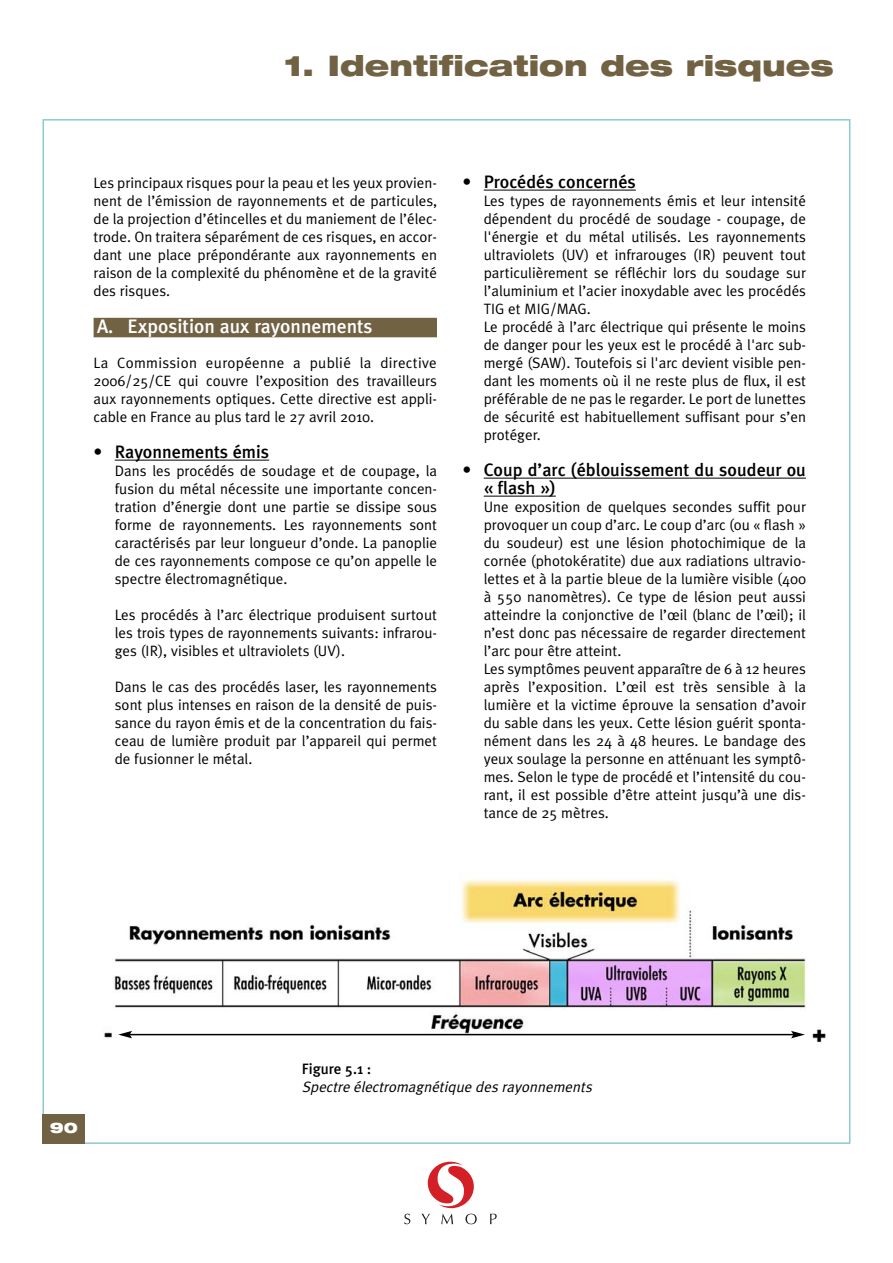
<style>
.page{position:relative;width:893px;height:1263px;background:#fff}
.page>*{position:absolute;margin:0;border:0;box-sizing:border-box;transform-origin:0 0}
.t1{font:900 expanded 28.35px "Helvetica Neue";color:#716244}
.t2{font:500 19.5px "Meta Plus";color:#fff}
.t3{font:500 18px/18px "Meta Plus";color:#000}
.t4{font:15px/18px "Meta Plus Normal";color:#000;text-align:justify}
.t5{font:italic 15px "Meta Plus Normal";color:#000}
.t6{font:500 15px "Meta Plus";color:#000}
.t7{font:900 expanded 14.55px "Helvetica Neue";color:#fff}
</style>
<div class="page">
<div style="left:43px;top:1114px;width:42px;height:30px;background:#716244"></div>
<svg style="left:428px;top:1162px;width:46px;height:46px"></svg>
<svg style="left:404px;top:1213px;width:6px;height:11px"></svg>
<svg style="left:421px;top:1214px;width:9px;height:10px"></svg>
<svg style="left:441px;top:1214px;width:12px;height:10px"></svg>
<svg style="left:465px;top:1214px;width:12px;height:10px"></svg>
<svg style="left:490px;top:1214px;width:7px;height:10px"></svg>
<div style="left:94px;top:318px;width:343px;height:19px;background:#716244"></div>
<svg style="left:115px;top:460px;width:28px;height:1px"></svg>
<hr style="left:143px;top:460px;width:126px;height:1px;background:#000">
<svg style="left:484px;top:190px;width:16px;height:1px"></svg>
<hr style="left:500px;top:190px;width:136px;height:1px;background:#000">
<hr style="left:484px;top:478px;width:74px;height:1px;background:#000">
<hr style="left:558px;top:478px;width:248px;height:1px;background:#000">
<hr style="left:484px;top:496px;width:52px;height:1px;background:#000">
<svg style="left:536px;top:496px;width:20px;height:1px"></svg>
<img style="left:104px;top:879px;width:722px;height:164px">
<hr style="left:129px;top:1034px;width:665px;height:1px;background:#000">
<svg style="left:118px;top:1031px;width:14px;height:7px"></svg>
<svg style="left:791px;top:1031px;width:14px;height:7px"></svg>
<h1 class="t1" style="left:284px;top:55px;width:551px">1. Identification des risques</h1>
<p class="t4" style="left:94px;top:173px;width:345px">Les principaux risques pour la peau et les yeux provien&shy;nent de l’émission de rayonnements et de particules, de la projection d’étincelles et du maniement de l’élec&shy;trode. On traitera séparément de ces risques, en accor&shy;dant une place prépondérante aux rayonnements en raison de la complexité du phénomène et de la gravité des risques.</p>
<h2 class="t2" style="left:97px;top:315px;width:277px">A. Exposition aux rayonnements</h2>
<p class="t4" style="left:94px;top:353px;width:345px">La Commission européenne a publié la directive 2006/25/CE qui couvre l’exposition des travailleurs aux rayonnements optiques. Cette directive est appli&shy;cable en France au plus tard le 27 avril 2010.</p>
<p class="t3" style="left:94px;top:442px;width:177px">• Rayonnements émis</p>
<p class="t4" style="left:115px;top:461px;width:324px">Dans les procédés de soudage et de coupage, la fusion du métal nécessite une importante concen&shy;tration d’énergie dont une partie se dissipe sous forme de rayonnements. Les rayonnements sont caractérisés par leur longueur d’onde. La panoplie de ces rayonnements compose ce qu’on appelle le spectre électromagnétique.</p>
<p class="t4" style="left:115px;top:605px;width:324px">Les procédés à l’arc électrique produisent surtout les trois types de rayonnements suivants: infrarou&shy;ges (IR), visibles et ultraviolets (UV).</p>
<p class="t4" style="left:115px;top:677px;width:324px">Dans le cas des procédés laser, les rayonnements sont plus intenses en raison de la densité de puis&shy;sance du rayon émis et de la concentration du fais&shy;ceau de lumière produit par l’appareil qui permet de fusionner le métal.</p>
<p class="t3" style="left:462px;top:172px;width:175px">• Procédés concernés</p>
<p class="t4" style="left:484px;top:191px;width:324px;text-align:left">Les types de rayonnements émis et leur intensité dépendent du procédé de soudage - coupage, de l'énergie et du métal utilisés. Les rayonnements ultraviolets (UV) et infrarouges (IR) peuvent tout particulièrement se réfléchir lors du soudage sur l’aluminium et l’acier inoxydable avec les procédés TIG et MIG/MAG.<br>Le procédé à l’arc électrique qui présente le moins de danger pour les yeux est le procédé à l'arc sub&shy;mergé (SAW). Toutefois si l'arc devient visible pen&shy;dant les moments où il ne reste plus de flux, il est préférable de ne pas le regarder. Le port de lunettes de sécurité est habituellement suffisant pour s’en protéger.</p>
<p class="t3" style="left:484px;top:460px;width:324px;text-indent:-21px">• Coup d’arc (éblouissement du soudeur ou « flash »)</p>
<p class="t4" style="left:484px;top:497px;width:324px;text-align:left">Une exposition de quelques secondes suffit pour provoquer un coup d’arc. Le coup d’arc (ou « flash » du soudeur) est une lésion photochimique de la cornée (photokératite) due aux radiations ultravio&shy;lettes et à la partie bleue de la lumière visible (400 à 550 nanomètres). Ce type de lésion peut aussi atteindre la conjonctive de l’œil (blanc de l’œil); il n’est donc pas nécessaire de regarder directement l’arc pour être atteint.<br>Les symptômes peuvent apparaître de 6 à 12 heures après l’exposition. L’œil est très sensible à la lumière et la victime éprouve la sensation d’avoir du sable dans les yeux. Cette lésion guérit sponta&shy;nément dans les 24 à 48 heures. Le bandage des yeux soulage la personne en atténuant les symptô&shy;mes. Selon le type de procédé et l’intensité du cou&shy;rant, il est possible d’être atteint jusqu’à une dis&shy;tance de 25 mètres.</p>
<p class="t7" style="left:50px;top:1122px;width:30px">90</p>
<p class="t6" style="left:302px;top:1060px;width:71px">Figure 5.1 :</p>
<p class="t5" style="left:302px;top:1078px;width:294px">Spectre électromagnétique des rayonnements</p>
</div>
